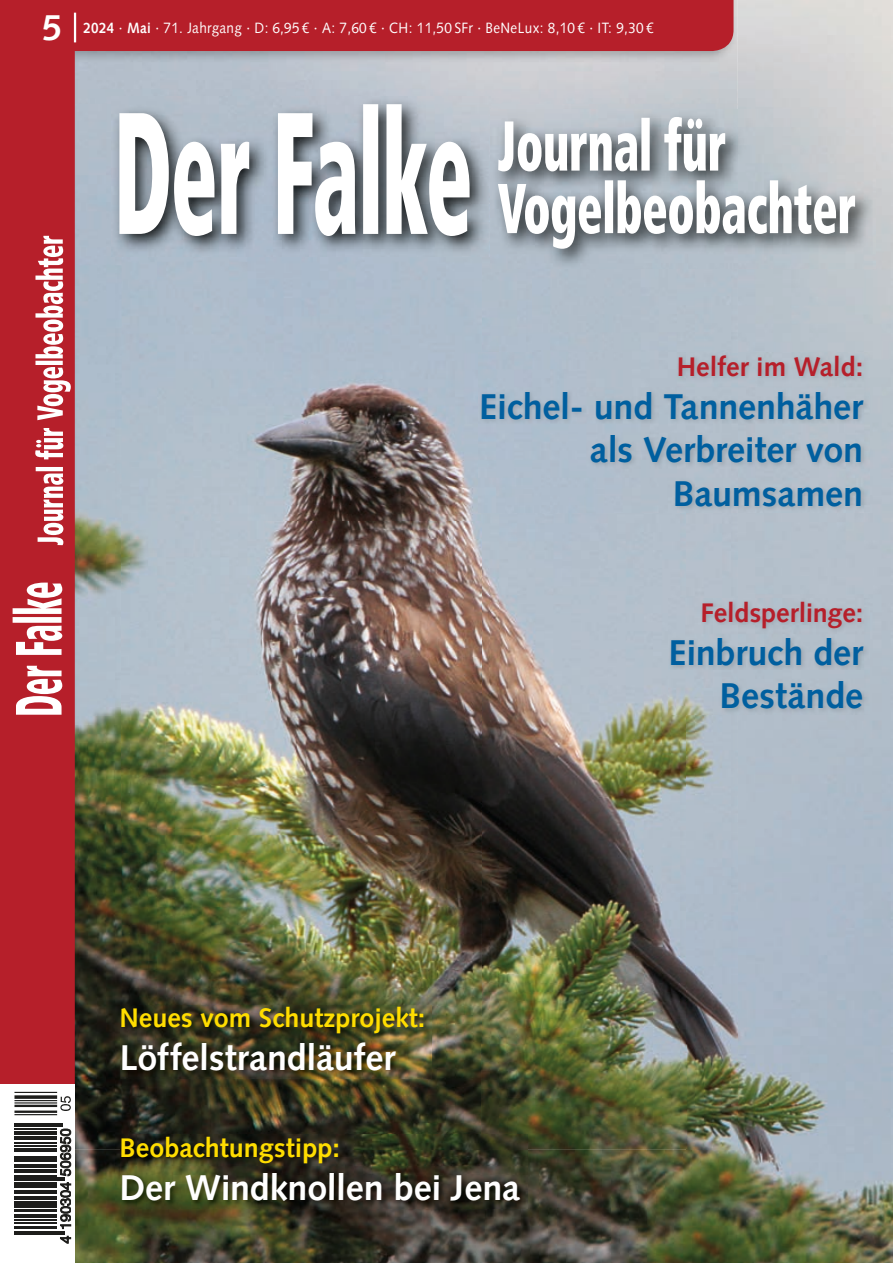
<style>
.page{position:relative;width:893px;height:1263px;background:#fff}
.page>*{position:absolute;margin:0;border:0;box-sizing:border-box;transform-origin:0 0}
.t1{font:700 36px/43.2px "Syntax LT Std";letter-spacing:-.005em;color:#005f9f;text-align:right}
.t2{font:700 36px "Syntax LT Std";letter-spacing:-.005em;color:#fff}
.t3{font:700 27px "Syntax LT Std";color:#fd0}
.t4{font:700 27px "Syntax LT Std";color:#b61f2a}
.t5{font:15px "Syntax LT Std";letter-spacing:.025em;color:#fff;scale:.9 1}
.s1{font-weight:700}
</style>
<div class="page">
<img style="left:75px;top:0;width:818px;height:1263px">
<img style="left:733px;top:269px;width:5px;height:83px">
<img style="left:733px;top:512px;width:5px;height:87px">
<img style="left:686px;top:715px;width:52px;height:434px">
<img style="left:0;top:0;width:733px;height:1136px">
<svg style="left:13px;top:583px;width:49px;height:132px"></svg>
<img style="left:111px;top:97px;width:379px;height:159px">
<svg style="left:119px;top:104px;width:351px;height:132px"></svg>
<img style="left:491px;top:110px;width:384px;height:159px">
<svg style="left:498px;top:117px;width:227px;height:54px"></svg>
<svg style="left:498px;top:180px;width:357px;height:69px"></svg>
<svg style="left:35px;top:428px;width:28px;height:117px"></svg>
<svg style="left:35px;top:236px;width:36px;height:184px"></svg>
<div style="left:0;top:1085px;width:75px;height:178px;background:#fff"></div>
<hr style="left:14px;top:1233px;width:51px;height:1px;background:#1d1d1b">
<hr style="left:14px;top:1231px;width:51px;height:1px;background:#1d1d1b">
<hr style="left:14px;top:1226px;width:43px;height:3px;background:#1d1d1b">
<hr style="left:14px;top:1223px;width:43px;height:1px;background:#1d1d1b">
<hr style="left:14px;top:1219px;width:43px;height:1px;background:#1d1d1b">
<hr style="left:14px;top:1215px;width:43px;height:3px;background:#1d1d1b">
<hr style="left:14px;top:1209px;width:43px;height:2px;background:#1d1d1b">
<hr style="left:14px;top:1206px;width:43px;height:2px;background:#1d1d1b">
<hr style="left:14px;top:1201px;width:43px;height:4px;background:#1d1d1b">
<hr style="left:14px;top:1198px;width:43px;height:1px;background:#1d1d1b">
<hr style="left:14px;top:1196px;width:43px;height:1px;background:#1d1d1b">
<hr style="left:14px;top:1190px;width:43px;height:4px;background:#1d1d1b">
<hr style="left:14px;top:1184px;width:43px;height:4px;background:#1d1d1b">
<hr style="left:14px;top:1182px;width:43px;height:1px;background:#1d1d1b">
<hr style="left:14px;top:1179px;width:51px;height:2px;background:#1d1d1b">
<hr style="left:14px;top:1177px;width:51px;height:1px;background:#1d1d1b">
<hr style="left:14px;top:1175px;width:43px;height:1px;background:#1d1d1b">
<hr style="left:14px;top:1169px;width:43px;height:3px;background:#1d1d1b">
<hr style="left:14px;top:1164px;width:43px;height:4px;background:#1d1d1b">
<hr style="left:14px;top:1161px;width:43px;height:1px;background:#1d1d1b">
<hr style="left:14px;top:1158px;width:43px;height:2px;background:#1d1d1b">
<hr style="left:14px;top:1156px;width:43px;height:1px;background:#1d1d1b">
<hr style="left:14px;top:1148px;width:43px;height:3px;background:#1d1d1b">
<hr style="left:14px;top:1146px;width:43px;height:1px;background:#1d1d1b">
<hr style="left:14px;top:1142px;width:43px;height:1px;background:#1d1d1b">
<hr style="left:14px;top:1136px;width:43px;height:4px;background:#1d1d1b">
<hr style="left:14px;top:1131px;width:43px;height:4px;background:#1d1d1b">
<hr style="left:14px;top:1128px;width:43px;height:1px;background:#1d1d1b">
<hr style="left:14px;top:1126px;width:49px;height:1px;background:#1d1d1b">
<hr style="left:14px;top:1123px;width:49px;height:1px;background:#1d1d1b">
<svg style="left:60px;top:1236px;width:11px;height:7px"></svg>
<svg style="left:60px;top:1129px;width:11px;height:47px"></svg>
<svg style="left:60px;top:1182px;width:11px;height:47px"></svg>
<svg style="left:14px;top:1092px;width:57px;height:23px"></svg>
<hr style="left:74px;top:13px;width:2px;height:29px;background:#fff">
<img style="left:479px;top:352px;width:391px;height:160px">
<img style="left:120px;top:1005px;width:311px;height:73px">
<img style="left:120px;top:1135px;width:408px;height:73px">
<img style="left:668px;top:599px;width:202px;height:116px">
<h1 class="t2" style="left:42px;top:7px;width:22px">5</h1>
<p class="t5" style="left:83px;top:19px;width:635px"><span class="s1">2024</span> · <span class="s1">Mai</span> · 71. Jahrgang · D: 6,95 € · A: 7,60 € · CH: 11,50 SFr · BeNeLux: 8,10 € · IT: 9,30 €</p>
<h2 class="t4" style="left:677px;top:351px;width:188px">Helfer im Wald:</h2>
<h1 class="t1" style="left:479px;top:385px;width:386px">Eichel- und Tannenhäher als Verbreiter von<br>Baumsamen</h1>
<h2 class="t3" style="left:119px;top:1002px;width:307px">Neues vom Schutzprojekt:</h2>
<h1 class="t2" style="left:119px;top:1037px;width:277px">Löffelstrandläufer</h1>
<h2 class="t3" style="left:119px;top:1132px;width:222px">Beobachtungstipp:</h2>
<h1 class="t2" style="left:119px;top:1167px;width:402px">Der Windknollen bei Jena</h1>
<h2 class="t4" style="left:700px;top:597px;width:164px">Feldsperlinge:</h2>
<h1 class="t1" style="left:668px;top:631px;width:196px">Einbruch der<br>Bestände</h1>
</div>
